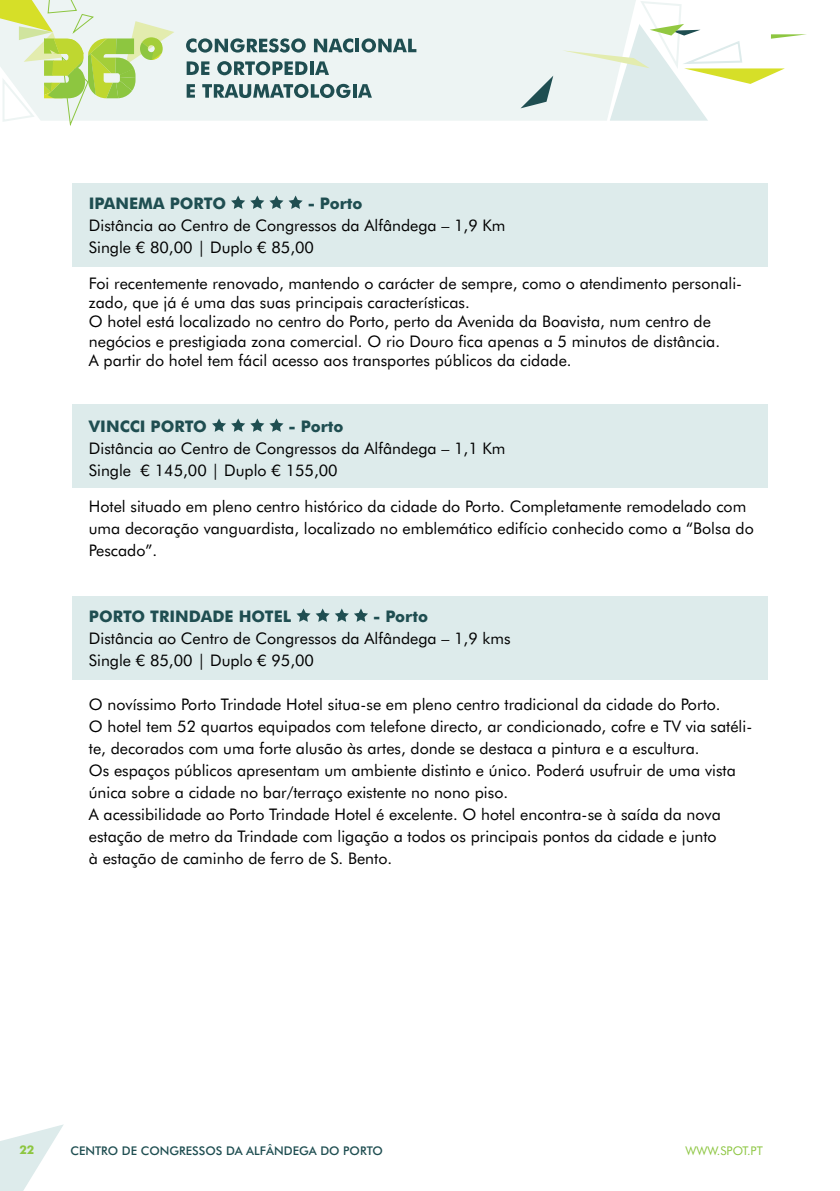
<style>
.page{position:relative;width:840px;height:1191px;background:#fff}
.page>*{position:absolute;margin:0;border:0;box-sizing:border-box;transform-origin:0 0}
.t1{font:16px/22px "Futura BT";color:#000}
.t2{font:700 16px "Futura BT";color:#1f4e51}
.t3{font:500 12px "Futura BT";color:#1f4e51}
.t4{font:12px "Futura BT";color:#8dc642}
.t5{font:700 12px "Futura BT";color:#8dc640}
</style>
<div class="page">
<div style="left:174px;top:0;width:388px;height:121px;background:#edf4f3"></div>
<svg style="left:520px;top:76px;width:33px;height:32px"></svg>
<svg style="left:562px;top:0;width:244px;height:121px"></svg>
<svg style="left:186px;top:38px;width:119px;height:15px;background:#829e9f"></svg>
<svg style="left:314px;top:38px;width:39px;height:15px"></svg>
<hr style="left:355px;top:39px;width:4px;height:13px;background:#1f4e51">
<svg style="left:361px;top:38px;width:55px;height:15px"></svg>
<svg style="left:186px;top:61px;width:23px;height:14px"></svg>
<svg style="left:217px;top:61px;width:90px;height:14px"></svg>
<hr style="left:310px;top:61px;width:3px;height:14px;background:#1f4e51">
<svg style="left:315px;top:61px;width:14px;height:14px"></svg>
<svg style="left:186px;top:84px;width:9px;height:14px"></svg>
<svg style="left:202px;top:84px;width:148px;height:14px;background:#7e9a9c"></svg>
<svg style="left:352px;top:84px;width:4px;height:14px"></svg>
<svg style="left:358px;top:84px;width:14px;height:14px"></svg>
<svg style="left:0;top:0;width:174px;height:125px;background:#dceabe"></svg>
<svg style="left:0;top:1124px;width:64px;height:67px"></svg>
<div style="left:72px;top:183px;width:695px;height:83px;background:#ddebeb"></div>
<div style="left:72px;top:404px;width:695px;height:84px;background:#ddebeb"></div>
<div style="left:72px;top:596px;width:695px;height:84px;background:#ddebeb"></div>
<svg style="left:231px;top:195px;width:71px;height:14px"></svg>
<svg style="left:212px;top:418px;width:71px;height:14px"></svg>
<svg style="left:296px;top:608px;width:72px;height:14px"></svg>
<p class="t2" style="left:89px;top:193px;width:139px">IPANEMA PORTO</p>
<p class="t2" style="left:307px;top:193px;width:56px">- Porto</p>
<p class="t1" style="left:89px;top:214px;width:418px">Distância ao Centro de Congressos da Alfândega – 1,9 Km<br>Single € 80,00 | Duplo € 85,00</p>
<p class="t1" style="left:89px;top:273px;width:654px;line-height:19.2px">Foi recentemente renovado, mantendo o carácter de sempre, como o atendimento personali&shy;zado, que já é uma das suas principais características.<br>O hotel está localizado no centro do Porto, perto da Avenida da Boavista, num centro de negócios e prestigiada zona comercial. O rio Douro fica apenas a 5 minutos de distância.<br>A partir do hotel tem fácil acesso aos transportes públicos da cidade.</p>
<p class="t2" style="left:89px;top:416px;width:119px">VINCCI PORTO</p>
<p class="t2" style="left:288px;top:416px;width:56px">- Porto</p>
<p class="t1" style="left:89px;top:437px;width:418px">Distância ao Centro de Congressos da Alfândega – 1,1 Km<br>Single € 145,00 | Duplo € 155,00</p>
<p class="t1" style="left:89px;top:495px;width:666px">Hotel situado em pleno centro histórico da cidade do Porto. Completamente remodelado com uma decoração vanguardista, localizado no emblemático edifício conhecido como a “Bolsa do<br>Pescado”.</p>
<p class="t2" style="left:89px;top:606px;width:204px">PORTO TRINDADE HOTEL</p>
<p class="t2" style="left:373px;top:606px;width:56px">- Porto</p>
<p class="t1" style="left:89px;top:627px;width:423px">Distância ao Centro de Congressos da Alfândega – 1,9 kms<br>Single € 85,00 | Duplo € 95,00</p>
<p class="t1" style="left:89px;top:693px;width:664px">O novíssimo Porto Trindade Hotel situa-se em pleno centro tradicional da cidade do Porto.<br>O hotel tem 52 quartos equipados com telefone directo, ar condicionado, cofre e TV via satéli&shy;te, decorados com uma forte alusão às artes, donde se destaca a pintura e a escultura.<br>Os espaços públicos apresentam um ambiente distinto e único. Poderá usufruir de uma vista única sobre a cidade no bar/terraço existente no nono piso.<br>A acessibilidade ao Porto Trindade Hotel é excelente. O hotel encontra-se à saída da nova estação de metro da Trindade com ligação a todos os principais pontos da cidade e junto<br>à estação de caminho de ferro de S. Bento.</p>
<p class="t5" style="left:19px;top:1142px;width:16px">22</p>
<p class="t3" style="left:70px;top:1143px;width:314px">CENTRO DE CONGRESSOS DA ALFÂNDEGA DO PORTO</p>
<p class="t4" style="left:685px;top:1143px;width:79px">WWW.SPOT.PT</p>
</div>
